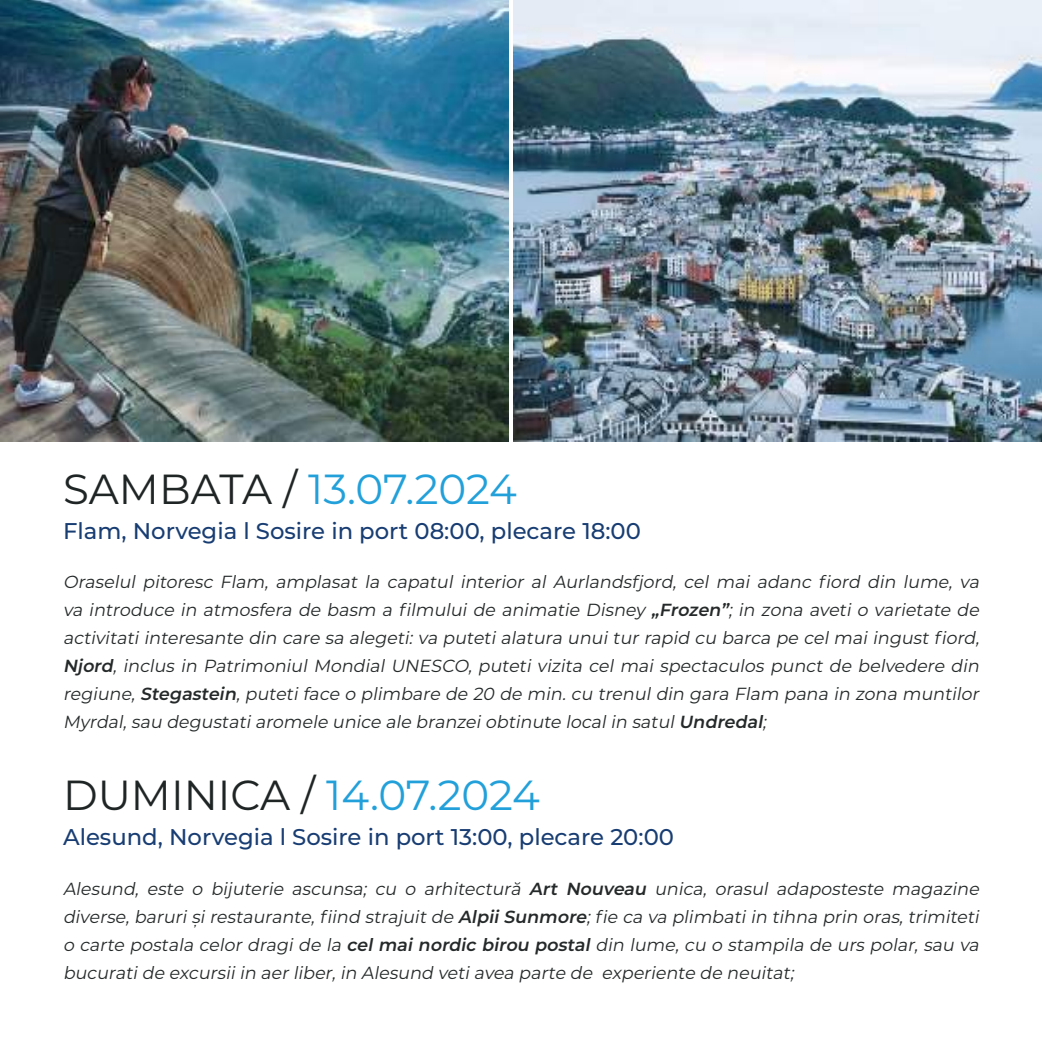
<style>
.page{position:relative;width:1042px;height:1042px;background:#fff}
.page>*{position:absolute;margin:0;border:0;box-sizing:border-box;transform-origin:0 0}
.t1{font:42px "Montserrat";color:#22a0da}
.t2{font:500 22.75px "Montserrat";color:#183d73}
.t3{font:italic 17.5px/28px "Montserrat";color:#252929;text-align:justify}
.s1{color:#1f2424}
.s2{font-weight:600}
</style>
<div class="page">
<img style="left:0;top:0;width:508px;height:441px">
<img style="left:513px;top:0;width:529px;height:441px">
<h1 class="t1" style="left:63px;top:460px;width:455px"><span class="s1">SAMBATA /</span> 13.07.2024</h1>
<h2 class="t2" style="left:63px;top:514px;width:579px">Flam, Norvegia l Sosire in port 08:00, plecare 18:00</h2>
<p class="t3" style="left:63px;top:567px;width:921px">Oraselul pitoresc Flam, amplasat la capatul interior al Aurlandsfjord, cel mai adanc fiord din lume, va va introduce in atmosfera de basm a filmului de animatie Disney <span class="s2">„Frozen”</span>; in zona aveti o varietate de activitati interesante din care sa alegeti: va puteti alatura unui tur rapid cu barca pe cel mai ingust fiord, <span class="s2">Njord</span>, inclus in Patrimoniul Mondial UNESCO, puteti vizita cel mai spectaculos punct de belvedere din regiune, <span class="s2">Stegastein</span>, puteti face o plimbare de 20 de min. cu trenul din gara Flam pana in zona muntilor Myrdal,sau degustatiaromele unice ale branzeiobtinute localin satul<span class="s2">Undredal</span>;</p>
<h1 class="t1" style="left:63px;top:766px;width:478px"><span class="s1">DUMINICA /</span> 14.07.2024</h1>
<h2 class="t2" style="left:63px;top:821px;width:612px">Alesund, Norvegia l Sosire in port 13:00, plecare 20:00</h2>
<p class="t3" style="left:63px;top:874px;width:921px">Alesund, este o bijuterie ascunsa; cu o arhitectură <span class="s2">Art Nouveau</span> unica, orasul adaposteste magazine diverse,barurișirestaurante,fiind strajuitde <span class="s2">AlpiiSunmore</span>;fie ca va plimbatiin tihna prin oras,trimiteti o carte postala celor dragi de la <span class="s2">cel mai nordic birou postal</span> din lume, cu o stampila de urs polar, sau va bucuratide excursiiin aerliber,in Alesund vetiavea parte de experiente de neuitat;</p>
</div>
